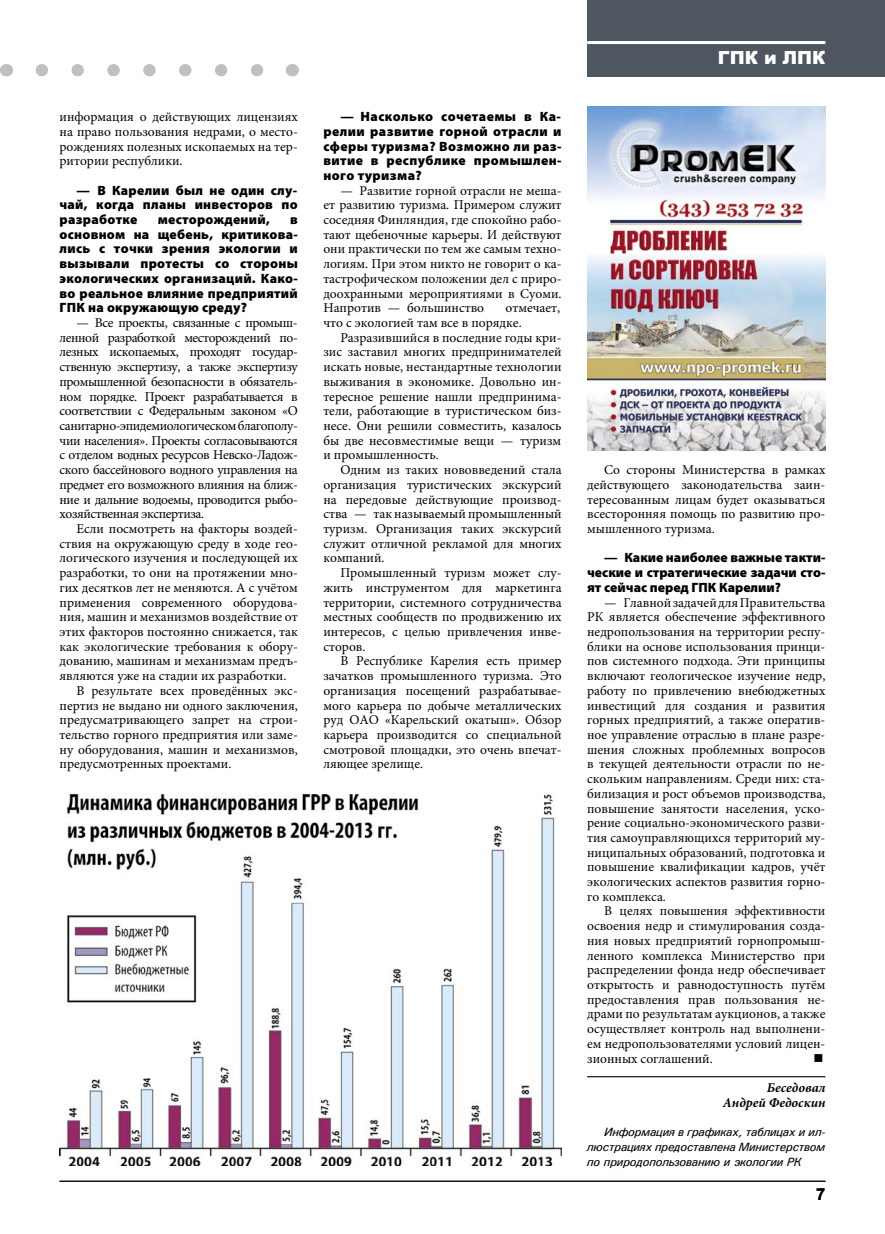
<style>
.page{position:relative;width:885px;height:1234px;background:#fff}
.page>*{position:absolute;margin:0;border:0;box-sizing:border-box;transform-origin:0 0}
.PV_kolontit_ArB-12_right{font:900 18px "Arial";color:#fff}
.t1{font:700 16.5px "Arial";color:#000}
.PV_osn_M-9{font:13.5px/14.7px "Minion Pro";color:#000;text-align:justify}
.PV_osn_M-9-2{font:900 13.5px/14.7px "Myriad Pro";letter-spacing:.02em;color:#000;text-align:justify}
.PV_podpis{font:italic 700 13.5px "Minion Pro";color:#000}
.PV_podpis_line{font:italic 700 13.5px "Minion Pro";color:#000}
.PV_osn_M-9-3{font:13.5px "Wingdings";color:#000}
.PV_news_Un{font:italic 500 12px/14.7px "Univers Cyr";letter-spacing:-.02em;color:#000;text-align:justify}
</style>
<div class="page">
<hr style="left:587px;top:1075px;width:238px;height:1px;background:#000">
<img style="left:587px;top:106px;width:238px;height:344px">
<hr style="left:60px;top:1180px;width:765px;height:1px;background:#000">
<div style="left:587px;top:0;width:297px;height:77px;background:#4e5760"></div>
<hr style="left:587px;top:41px;width:238px;height:3px;background:#fff">
<svg style="left:42px;top:64px;width:222px;height:12px"></svg>
<svg style="left:6px;top:64px;width:1px;height:12px"></svg>
<svg style="left:292px;top:64px;width:1px;height:12px"></svg>
<img style="left:60px;top:794px;width:501px;height:371px">
<p class="PV_osn_M-9" style="left:60px;top:110px;width:240px">информация о действующих лицензиях на право пользования недрами, о место&shy;рождениях полезных ископаемых на тер&shy;ритории республики.</p>
<p class="PV_osn_M-9-2" style="left:60px;top:183px;width:240px;text-indent:17px">— В Карелии был не один слу&shy;чай, когда планы инвесторов по разработке</p>
<p class="PV_osn_M-9-2" style="left:158px;top:212px;width:114px">месторождений,</p>
<p class="PV_osn_M-9-2" style="left:60px;top:212px;width:240px;text-indent:230px">в основном на щебень, критикова&shy;лись с точки зрения экологии и вызывали протесты со стороны экологических организаций. Како&shy;во реальное влияние предприятий ГПК на окружающую среду?</p>
<p class="PV_osn_M-9" style="left:60px;top:316px;width:240px;text-indent:17px">— Все проекты, связанные с промыш&shy;ленной разработкой месторождений по&shy;лезных ископаемых, проходят государ&shy;ственную экспертизу, а также экспертизу промышленной безопасности в обязатель&shy;ном порядке. Проект разрабатывается в соответствии с Федеральным законом «О санитарно-эпидемиологическом благополу&shy;чии населения». Проекты согласовываются с отделом водных ресурсов Невско-Ладож&shy;ского бассейнового водного управления на предмет его возможного влияния на ближ&shy;ние и дальние водоемы, проводится рыбо&shy;хозяйственная экспертиза.</p>
<p class="PV_osn_M-9" style="left:60px;top:521px;width:240px;text-indent:17px">Если посмотреть на факторы воздей&shy;ствия на окружающую среду в ходе гео&shy;логического изучения и последующей их разработки, то они на протяжении мно&shy;гих десятков лет не меняются. А с учётом применения современного оборудова&shy;ния, машин и механизмов воздействие от этих факторов постоянно снижается, так как экологические требования к обору&shy;дованию, машинам и механизмам предъ&shy;являются уже на стадии их разработки.</p>
<p class="PV_osn_M-9" style="left:60px;top:683px;width:240px;text-indent:17px">В результате всех проведённых экс&shy;пертиз не выдано ни одного заключения, предусматривающего запрет на строи&shy;тельство горного предприятия или заме&shy;ну оборудования, машин и механизмов, предусмотренных проектами.</p>
<p class="PV_osn_M-9-2" style="left:323px;top:109px;width:240px;text-indent:17px">— Насколько сочетаемы в Ка&shy;релии развитие горной отрасли и сферы туризма? Возможно ли раз&shy;витие в республике промышлен&shy;ного туризма?</p>
<p class="PV_osn_M-9" style="left:323px;top:183px;width:240px;text-indent:17px">— Развитие горной отрасли не меша&shy;ет развитию туризма. Примером служит соседняя Финляндия, где спокойно рабо&shy;тают щебеночные карьеры. И действуют они практически по тем же самым техно&shy;логиям. При этом никто не говорит о ка&shy;тастрофическом положении дел с приро&shy;доохранными мероприятиями в Суоми.<br>Напротив — большинство</p>
<p class="PV_osn_M-9" style="left:323px;top:301px;width:238px;text-indent:182px">отмечает, что с экологией там все в порядке.</p>
<p class="PV_osn_M-9" style="left:323px;top:330px;width:240px;text-indent:17px">Разразившийся в последние годы кри&shy;зис заставил многих предпринимателей искать новые, нестандартные технологии выживания в экономике. Довольно ин&shy;тересное решение нашли предпринима&shy;тели, работающие в туристическом биз&shy;несе. Они решили совместить, казалось бы две несовместимые вещи — туризм и промышленность.</p>
<p class="PV_osn_M-9" style="left:323px;top:463px;width:240px;text-indent:17px">Одним из таких нововведений стала организация туристических экскурсий на передовые действующие производ&shy;ства — так называемый промышленный туризм. Организация таких экскурсий служит отличной рекламой для многих компаний.</p>
<p class="PV_osn_M-9" style="left:323px;top:566px;width:240px;text-indent:17px">Промышленный туризм может слу&shy;жить инструментом для маркетинга территории, системного сотрудничества местных сообществ по продвижению их интересов, с целью привлечения инве&shy;сторов.</p>
<p class="PV_osn_M-9" style="left:323px;top:654px;width:240px;text-indent:17px">В Республике Карелия есть пример зачатков промышленного туризма. Это организация посещений разрабатывае&shy;мого карьера по добыче металлических руд ОАО «Карельский окатыш». Обзор карьера производится со специальной смотровой площадки, это очень впечат&shy;ляющее зрелище.</p>
<p class="PV_kolontit_ArB-12_right" style="left:717px;top:44px;width:109px">ГПК и ЛПК</p>
<h1 class="PV_kolontit_ArB-12_right" style="left:666px;top:44px;width:161px">Горная отрасль</h1>
<p class="PV_osn_M-9" style="left:587px;top:463px;width:240px;text-indent:17px">Со стороны Министерства в рамках действующего законодательства заин&shy;тересованным лицам будет оказываться всесторонняя помощь по развитию про&shy;мышленного туризма.</p>
<p class="PV_osn_M-9-2" style="left:587px;top:550px;width:240px;text-indent:17px">— Какие наиболее важные такти&shy;ческие и стратегические задачи сто&shy;ят сейчас перед ГПК Карелии?</p>
<p class="PV_osn_M-9" style="left:587px;top:595px;width:240px;text-indent:17px">— Главной задачей для Правительства РК является обеспечение эффективного недропользования на территории респу&shy;блики на основе использования принци&shy;пов системного подхода. Эти принципы включают геологическое изучение недр, работу по привлечению внебюджетных инвестиций для создания и развития горных предприятий, а также оператив&shy;ное управление отраслью в плане разре&shy;шения сложных проблемных вопросов в текущей деятельности отрасли по не&shy;скольким направлениям. Среди них: ста&shy;билизация и рост объемов производства, повышение занятости населения, уско&shy;рение социально-экономического разви&shy;тия самоуправляющихся территорий му&shy;ниципальных образований, подготовка и повышение квалификации кадров, учёт экологических аспектов развития горно&shy;го комплекса.</p>
<p class="PV_osn_M-9" style="left:587px;top:904px;width:240px;text-indent:17px">В целях повышения эффективности освоения недр и стимулирования созда&shy;ния новых предприятий горнопромыш&shy;ленного комплекса Министерство при распределении фонда недр обеспечивает открытость и равнодоступность путём предоставления прав пользования не&shy;драми по результатам аукционов, а также осуществляет контроль над выполнени&shy;ем недропользователями условий лицен&shy;зионных соглашений.</p>
<p class="PV_osn_M-9-3" style="left:813px;top:1050px;width:12px">■</p>
<p class="PV_podpis_line" style="left:766px;top:1079px;width:60px">Беседовал</p>
<p class="PV_podpis" style="left:722px;top:1093px;width:104px">Андрей Федоскин</p>
<p class="PV_news_Un" style="left:587px;top:1123px;width:240px;text-indent:17px">Информация в графиках, таблицах и ил&shy;люстрациях предоставлена Министерством по природопользованию и экологии РК</p>
<p class="t1" style="left:816px;top:1182px;width:11px">7</p>
</div>
